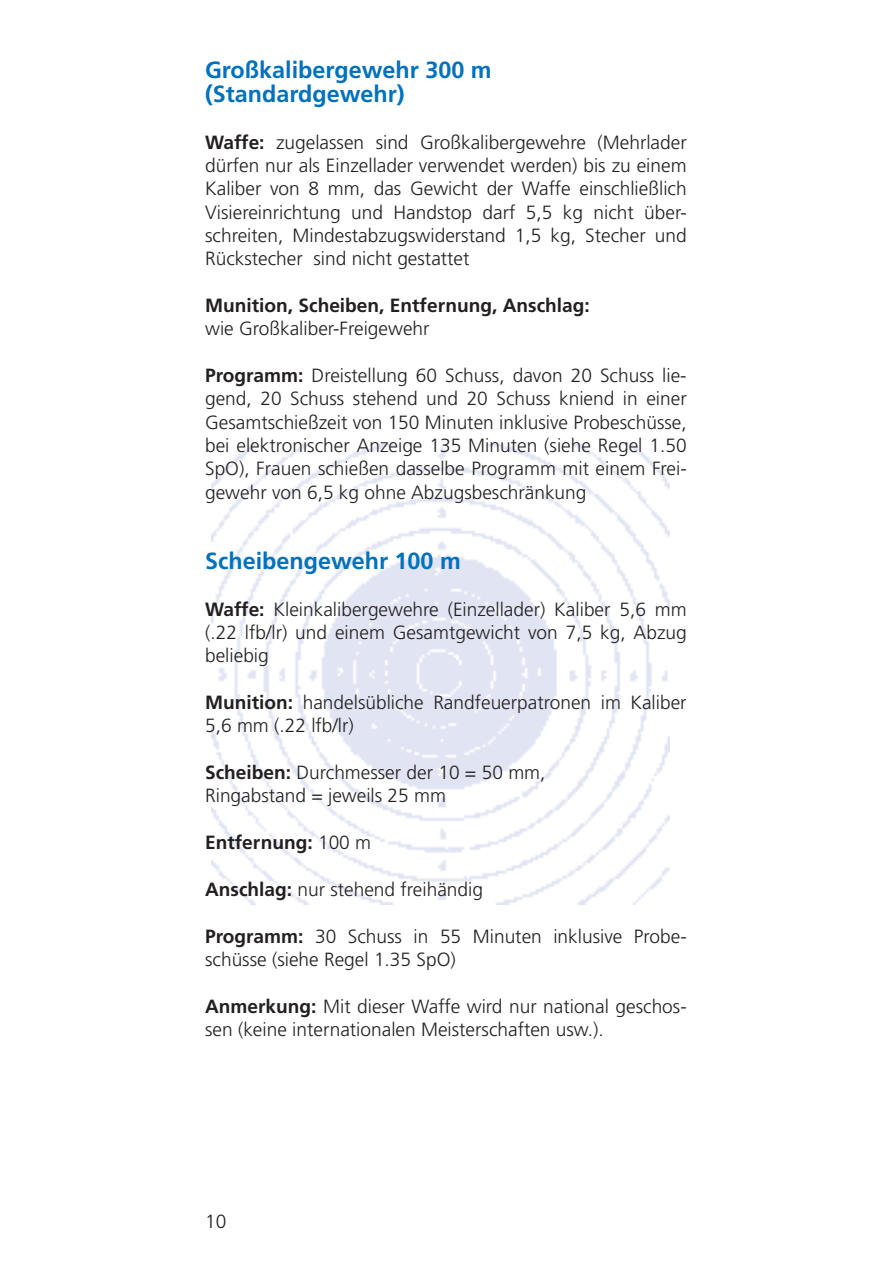
<style>
.page{position:relative;width:893px;height:1263px;background:#fff}
.page>*{position:absolute;margin:0;border:0;box-sizing:border-box;transform-origin:0 0}
.t1{font:700 23.4px/23.4px "Frutiger";color:#0071bc}
.t2{font:300 19.05px/23.4px "Frutiger";color:#231f20}
.t3{font:700 19.05px "Frutiger";color:#231f20}
.t4{font:300 19.05px "Frutiger LT Std";color:#231f20}
.s1{font-weight:700}
.s2{font-weight:300}
</style>
<div class="page">
<img style="left:212px;top:444px;width:457px;height:460px">
<p class="t1" style="left:205px;top:60px;width:288px">Großkalibergewehr 300 m (Standardgewehr)</p>
<p class="t2" style="left:205px;top:132px;width:483px;text-align:justify"><span class="s1">Waffe:</span> zugelassen sind Großkalibergewehre (Mehrlader dürfen nur als Einzellader verwendet werden) bis zu einem Kaliber von 8 mm, das Gewicht der Waffe einschließlich Visiereinrichtung und Handstop darf 5,5 kg nicht über&shy;schreiten, Mindestabzugswiderstand 1,5 kg, Stecher und Rückstecher sind nicht gestattet</p>
<p class="t3" style="left:205px;top:298px;width:386px">Munition, Scheiben, Entfernung, Anschlag:</p>
<p class="t2" style="left:205px;top:319px;width:226px">wie Großkaliber-Freigewehr</p>
<p class="t2" style="left:205px;top:365px;width:483px;text-align:justify"><span class="s1">Programm:</span> Dreistellung 60 Schuss, davon 20 Schuss lie&shy;gend, 20 Schuss stehend und 20 Schuss kniend in einer Gesamtschießzeit von 150 Minuten inklusive Probeschüsse, bei elektronischer Anzeige 135 Minuten (siehe Regel 1.50<br>SpO), Frauen schießen dasselbe Programm mit einem Frei&shy;gewehr von 6,5 kg ohne Abzugsbeschränkung</p>
<p class="t1" style="left:205px;top:551px;width:257px">Scheibengewehr 100 m</p>
<p class="t2" style="left:205px;top:599px;width:483px;text-align:justify"><span class="s1">Waffe:</span> Kleinkalibergewehre (Einzellader) Kaliber 5,6 mm (.22 lfb/lr) und einem Gesamtgewicht von 7,5 kg, Abzug beliebig</p>
<p class="t2" style="left:205px;top:692px;width:483px"><span class="s1">Munition:</span> handelsübliche Randfeuerpatronen im Kaliber<br>5,6 mm (.22 lfb/lr)</p>
<p class="t2" style="left:205px;top:762px;width:342px"><span class="s1">Scheiben:</span> Durchmesser der 10 = 50 mm,<br>Ringabstand = jeweils 25 mm</p>
<p class="t3" style="left:205px;top:835px;width:168px">Entfernung: <span class="s2">100 m</span></p>
<p class="t2" style="left:205px;top:879px;width:279px"><span class="s1">Anschlag:</span> nur stehend freihändig</p>
<p class="t2" style="left:205px;top:926px;width:483px"><span class="s1">Programm:</span> 30 Schuss in 55 Minuten inklusive Probe&shy;schüsse (siehe Regel 1.35 SpO)</p>
<p class="t2" style="left:205px;top:996px;width:483px"><span class="s1">Anmerkung:</span> Mit dieser Waffe wird nur national geschos&shy;sen (keine internationalen Meisterschaften usw.).</p>
<p class="t4" style="left:205px;top:1213px;width:23px">10</p>
</div>
